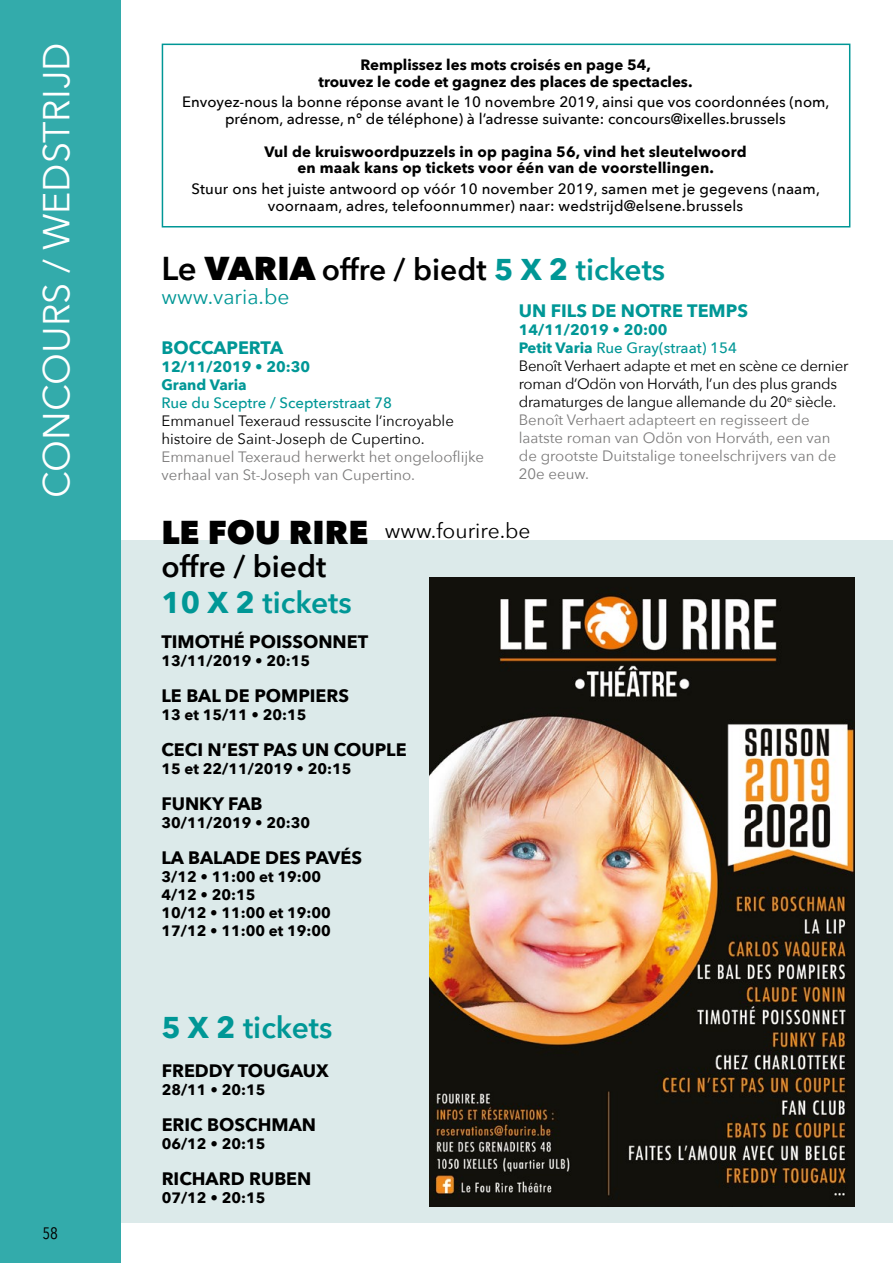
<style>
.page{position:relative;width:893px;height:1263px;background:#fff}
.page>*{position:absolute;margin:0;border:0;box-sizing:border-box;transform-origin:0 0}
.t1{font:37.5px "Avenir Next";color:#fff}
.t2{font:600 30px/36px "Avenir Next";color:#000}
.t3{font:600 30px "Avenir Next";color:#009796}
.t4{font:21px "Avenir Next";color:#000}
.t5{font:21px "Avenir Next";color:#009796}
.t6{font:700 18px "Avenir Next";color:#000}
.t7{font:700 18px "Avenir Next";color:#009796}
.t8{font:16.5px "Avenir Next Condensed";color:#000}
.t9{font:15px/18px "Avenir Next";color:#7c7b7b}
.t10{font:700 15px/18px "Avenir Next";color:#000;text-align:center}
.t11{font:500 15px/16.5px "Avenir Next";color:#000;text-align:center}
.t12{font:15px/18px "Avenir Next";color:#000}
.t13{font:500 15px "Avenir Next";color:#009796}
.t14{font:700 15px/18px "Avenir Next";color:#009796}
.s1{font-size:33px}
.s2{font-weight:800;font-size:33px}
.s3{font-weight:700;color:#009796}
.s4{color:#009796}
.s5{font-weight:500;color:#009796}
.s6{color:#000}
.s7{font-weight:700}
</style>
<div class="page">
<div style="left:121px;top:540px;width:772px;height:682px;background:#dceaea"></div>
<div style="left:0;top:0;width:121px;height:1263px;background:#33abab"></div>
<div style="left:162px;top:44px;width:688px;height:183px;border:2px solid #009796"></div>
<img style="left:429px;top:577px;width:426px;height:629px">
<h1 class="t1" style="left:25px;top:498px;width:457px;rotate:-90deg">CONCOURS / WEDSTRIJD</h1>
<p class="t8" style="left:43px;top:1219px;width:17px">58</p>
<p class="t10" style="left:318px;top:56px;width:376px;line-height:16.5px">Remplissez les mots croisés en page 54,<br>trouvez le code et gagnez des places de spectacles.</p>
<p class="t11" style="left:182px;top:93px;width:649px">Envoyez-nous la bonne réponse avant le 10 novembre 2019, ainsi que vos coordonnées (nom, prénom, adresse, n° de téléphone) à l’adresse suivante: concours@ixelles.brussels</p>
<p class="t10" style="left:264px;top:143px;width:484px;line-height:16.5px">Vul de kruiswoordpuzzels in op pagina 56, vind het sleutelwoord en maak kans op tickets voor één van de voorstellingen.</p>
<p class="t11" style="left:192px;top:180px;width:630px">Stuur ons het juiste antwoord op vóór 10 november 2019, samen met je gegevens (naam, voornaam, adres, telefoonnummer) naar: wedstrijd@elsene.brussels</p>
<h2 class="t2" style="left:161px;top:250px;width:505px"><span class="s1">Le</span> <span class="s2">VARIA</span> offre / biedt <span class="s3">5 X 2</span> <span class="s4">tickets</span></h2>
<h3 class="t5" style="left:161px;top:279px;width:130px">www.varia.be</h3>
<p class="t7" style="left:519px;top:295px;width:231px">UN FILS DE NOTRE TEMPS</p>
<p class="t9" style="left:519px;top:320px;width:331px"><span class="s3">14/11/2019 • 20:00<br>Petit Varia</span> <span class="s5">Rue Gray(straat) 154<br></span><span class="s6">Benoît Verhaert adapte et met en scène ce dernier roman d’Odön von Horváth, l’un des plus grands dramaturges de langue allemande du 20</span><sup>e</sup> <span class="s6">siècle.<br></span>Benoît Verhaert adapteert en regisseert de laatste roman van Odön von Horváth, een van de grootste Duitstalige toneelschrijvers van de 20e eeuw.</p>
<p class="t7" style="left:161px;top:332px;width:123px">BOCCAPERTA</p>
<p class="t14" style="left:161px;top:357px;width:150px">12/11/2019 • 20:30<br>Grand Varia</p>
<p class="t13" style="left:161px;top:390px;width:232px">Rue du Sceptre / Scepterstraat 78</p>
<p class="t12" style="left:161px;top:411px;width:294px">Emmanuel Texeraud ressuscite l’incroyable histoire de Saint-Joseph de Cupertino.</p>
<p class="t9" style="left:161px;top:447px;width:324px">Emmanuel Texeraud herwerkt het ongelooflijke verhaal van St-Joseph van Cupertino.</p>
<h3 class="t4" style="left:161px;top:512px;width:371px"><span class="s2">LE FOU RIRE</span> www.fourire.be</h3>
<h2 class="t2" style="left:161px;top:547px;width:192px">offre / biedt<br><span class="s3">10 X 2</span> <span class="s4">tickets</span></h2>
<p class="t6" style="left:161px;top:626px;width:208px">TIMOTHÉ POISSONNET</p>
<p class="t10" style="left:161px;top:652px;width:150px">13/11/2019 • 20:15</p>
<p class="t6" style="left:161px;top:680px;width:189px">LE BAL DE POMPIERS</p>
<p class="t10" style="left:161px;top:706px;width:147px">13 et 15/11 • 20:15</p>
<p class="t6" style="left:161px;top:734px;width:247px">CECI N’EST PAS UN COUPLE</p>
<p class="t10" style="left:161px;top:760px;width:192px">15 et 22/11/2019 • 20:15</p>
<p class="t6" style="left:161px;top:788px;width:103px">FUNKY FAB</p>
<p class="t10" style="left:161px;top:814px;width:150px">30/11/2019 • 20:30</p>
<p class="t6" style="left:161px;top:842px;width:202px">LA BALADE DES PAVÉS</p>
<p class="t10" style="left:161px;top:868px;width:171px;text-align:left">3/12 • 11:00 et 19:00<br>4/12 • 20:15<br>10/12 • 11:00 et 19:00<br>17/12 • 11:00 et 19:00</p>
<h2 class="t3" style="left:161px;top:1002px;width:172px"><span class="s7">5 X 2</span> tickets</h2>
<p class="t6" style="left:162px;top:1055px;width:169px">FREDDY TOUGAUX</p>
<p class="t10" style="left:162px;top:1081px;width:105px">28/11 • 20:15</p>
<p class="t6" style="left:162px;top:1109px;width:156px">ERIC BOSCHMAN</p>
<p class="t10" style="left:162px;top:1135px;width:105px">06/12 • 20:15</p>
<p class="t6" style="left:162px;top:1163px;width:151px">RICHARD RUBEN</p>
<p class="t10" style="left:162px;top:1189px;width:105px">07/12 • 20:15</p>
</div>
